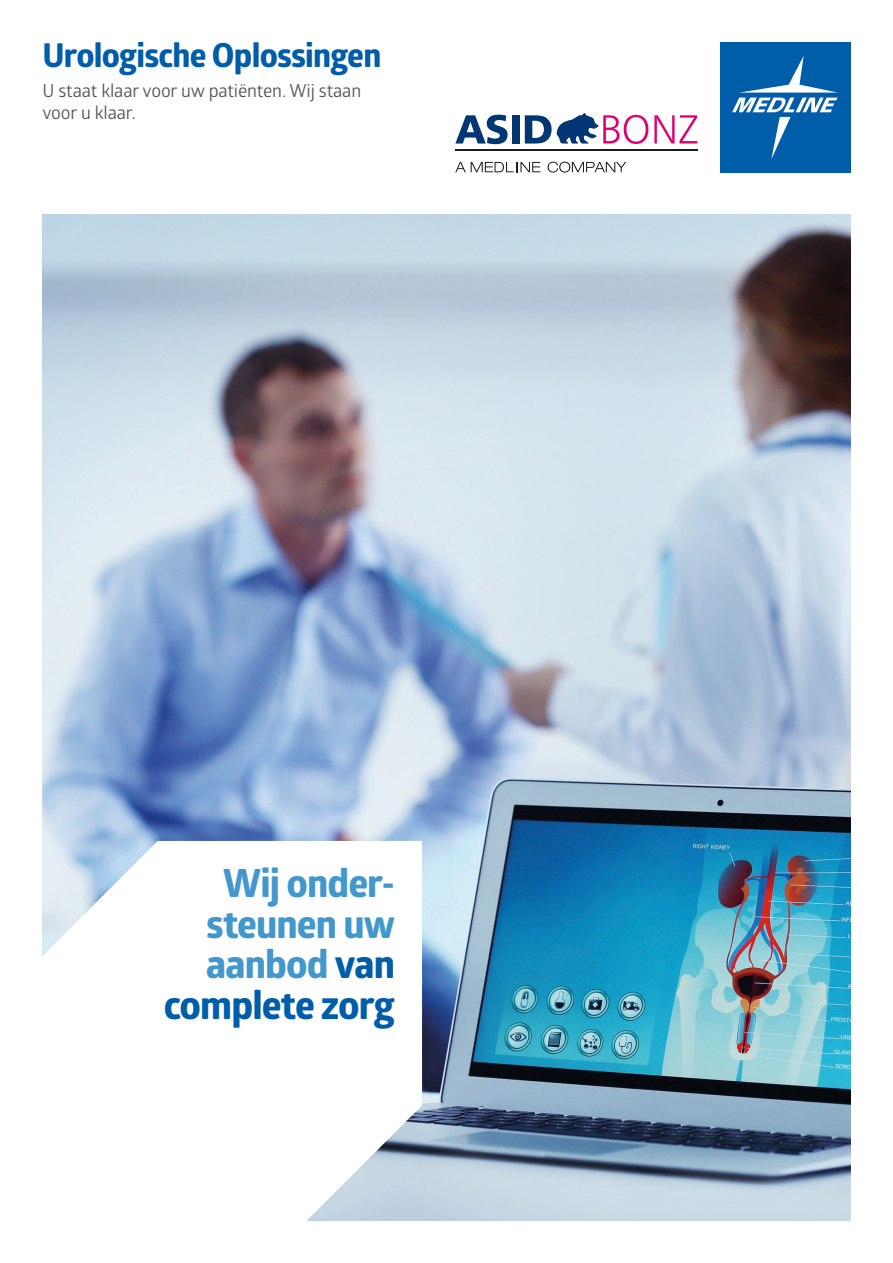
<style>
.page{position:relative;width:893px;height:1263px;background:#fff}
.page>*{position:absolute;margin:0;border:0;box-sizing:border-box;transform-origin:0 0}
.A4{font:700 39px "Globerx";letter-spacing:-.025em;color:#4297cc}
.A4-2{font:700 39px "Globerx";letter-spacing:-.025em;color:#005da9}
.MEDLINE_-_Category_Head{font:700 33px "Globerx";letter-spacing:-.025em;color:#005da9}
.MEDLINE_-_Feature_Line{font:18px/22.5px "Glober";letter-spacing:-.01em;color:#575756}
.s1{color:#005da9}
</style>
<div class="page">
<img style="left:43px;top:215px;width:807px;height:1005px">
<div style="left:720px;top:42px;width:130px;height:131px;background:#005da9"></div>
<svg style="left:732px;top:56px;width:106px;height:103px"></svg>
<svg style="left:42px;top:841px;width:380px;height:380px"></svg>
<svg style="left:548px;top:162px;width:78px;height:11px"></svg>
<hr style="left:455px;top:149px;width:242px;height:1px;background:#1d1d1b">
<svg style="left:455px;top:115px;width:53px;height:29px"></svg>
<div style="left:512px;top:115px;width:7px;height:29px;background:#003772"></div>
<svg style="left:654px;top:115px;width:43px;height:28px"></svg>
<svg style="left:525px;top:113px;width:123px;height:31px"></svg>
<svg style="left:455px;top:162px;width:85px;height:10px"></svg>
<p class="MEDLINE_-_Category_Head" style="left:43px;top:32px;width:340px">Urologische Oplossingen</p>
<p class="MEDLINE_-_Feature_Line" style="left:43px;top:78px;width:320px">U staat klaar voor uw patiënten. Wij staan voor u klaar.</p>
<p class="A4" style="left:223px;top:855px;width:174px">Wij onder-</p>
<p class="A4" style="left:206px;top:895px;width:190px">steunen uw</p>
<p class="A4" style="left:206px;top:936px;width:190px">aanbod <span class="s1">van</span></p>
<p class="A4-2" style="left:164px;top:977px;width:233px">complete zorg</p>
</div>
